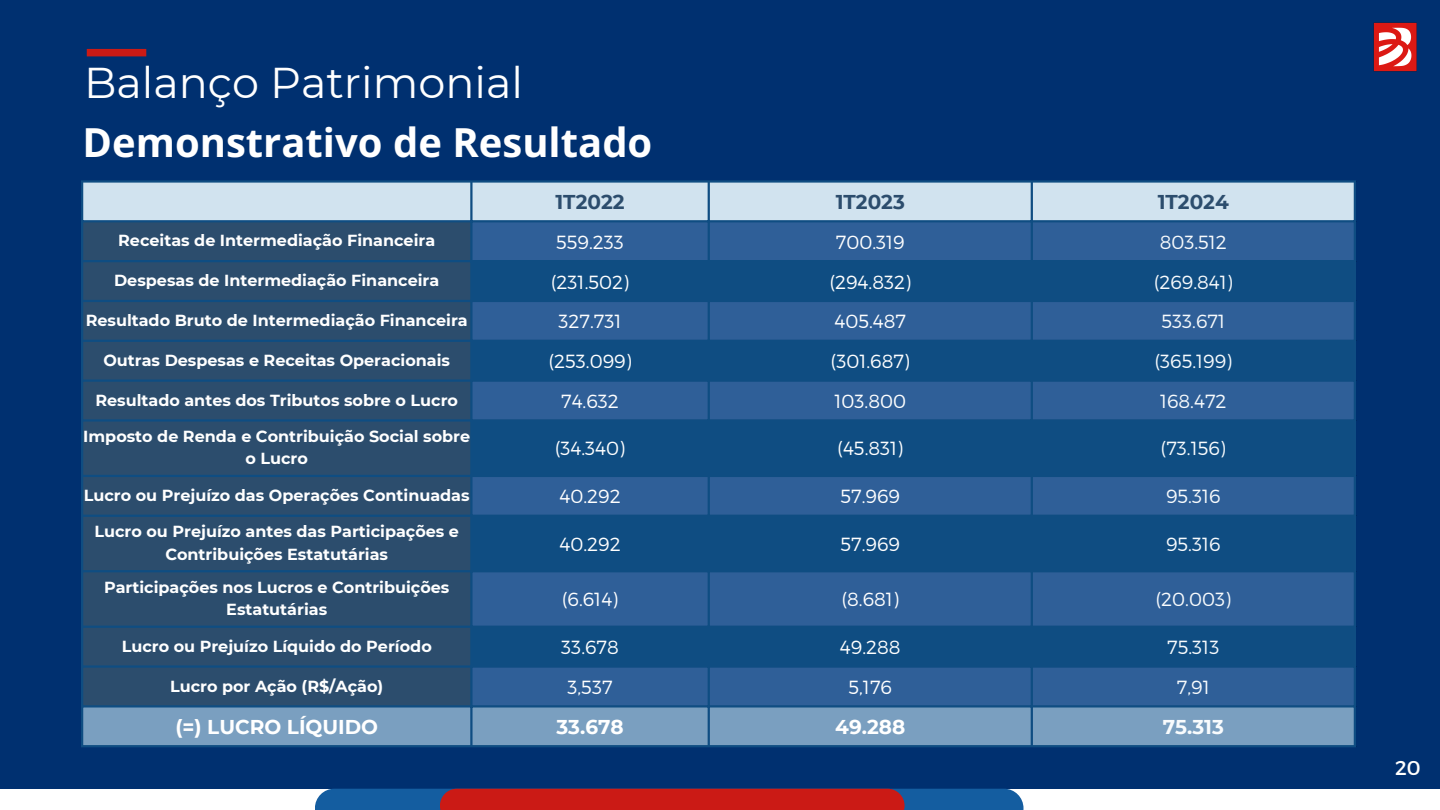
<style>
.page{position:relative;width:1440px;height:810px;background:#003070}
.page>*{position:absolute;margin:0;border:0;box-sizing:border-box;transform-origin:0 0}
.t1{font:43px "Montserrat";color:#fff}
.t2{font:700 40px "Open Sans";color:#fff}
.t3{font:700 20px "Montserrat";color:#fff}
.t4{font:700 20px "Montserrat";color:#2c4d6d}
.t5{font:700 20px "Montserrat";color:#f8fbfd}
.t6{font:20px "Montserrat";color:#fffffe}
.t7{font:300 19px "Montserrat";color:#fff}
.t8{font:300 19px "Montserrat";color:#f8fbfd}
.t9{font:700 16px/22.5px "Montserrat";color:#fff;text-align:center}
</style>
<div class="page">
<div style="left:83px;top:183px;width:1271px;height:37px;background:#d1e3ef"></div>
<div style="left:83px;top:222px;width:387px;height:483px;background:#2c4d6d"></div>
<div style="left:473px;top:222px;width:881px;height:483px;background:#2f5f98"></div>
<svg style="left:473px;top:262px;width:881px;height:403px;background:#1c548b"></svg>
<div style="left:83px;top:708px;width:1271px;height:37px;background:#7a9fc0"></div>
<hr style="left:81px;top:183px;width:2px;height:562px;background:#0f4d82">
<hr style="left:470px;top:183px;width:3px;height:562px;background:#0f4d82">
<hr style="left:708px;top:183px;width:2px;height:562px;background:#0f4d82">
<hr style="left:1031px;top:183px;width:2px;height:562px;background:#0f4d82">
<hr style="left:1354px;top:183px;width:2px;height:562px;background:#0f4d82">
<hr style="left:81px;top:180px;width:1275px;height:3px;background:#0f4d82">
<hr style="left:81px;top:220px;width:1275px;height:2px;background:#0f4d82">
<hr style="left:81px;top:260px;width:1275px;height:2px;background:#0f4d82">
<hr style="left:81px;top:300px;width:1275px;height:2px;background:#0f4d82">
<hr style="left:81px;top:340px;width:1275px;height:2px;background:#0f4d82">
<hr style="left:81px;top:379px;width:1275px;height:3px;background:#0f4d82">
<hr style="left:81px;top:419px;width:1275px;height:3px;background:#0f4d82">
<hr style="left:81px;top:475px;width:1275px;height:2px;background:#0f4d82">
<hr style="left:81px;top:515px;width:1275px;height:2px;background:#0f4d82">
<hr style="left:81px;top:570px;width:1275px;height:2px;background:#0f4d82">
<hr style="left:81px;top:626px;width:1275px;height:2px;background:#0f4d82">
<hr style="left:81px;top:665px;width:1275px;height:3px;background:#0f4d82">
<hr style="left:81px;top:705px;width:1275px;height:3px;background:#0f4d82">
<hr style="left:81px;top:745px;width:1275px;height:2px;background:#0f4d82">
<div style="left:0;top:789px;width:1440px;height:21px;background:#fff"></div>
<div style="left:315px;top:789px;width:709px;height:21px;background:#145da0"></div>
<div style="left:440px;top:789px;width:465px;height:21px;background:#cb1a15"></div>
<div style="left:87px;top:49px;width:59px;height:7px;background:#cb1a15"></div>
<img style="left:1373px;top:22px;width:44px;height:50px">
<p class="t1" style="left:84px;top:57px;width:440px">Balanço Patrimonial</p>
<p class="t2" style="left:82px;top:114px;width:571px">Demonstrativo de Resultado</p>
<p class="t4" style="left:555px;top:189px;width:71px">1T2022</p>
<p class="t4" style="left:836px;top:189px;width:71px">1T2023</p>
<h1 class="t4" style="left:1158px;top:189px;width:73px">1T2024</h1>
<p class="t9" style="left:118px;top:229px;width:319px">Receitas de Intermediação Financeira</p>
<p class="t7" style="left:556px;top:230px;width:69px">559.233</p>
<p class="t7" style="left:836px;top:230px;width:70px">700.319</p>
<p class="t8" style="left:1160px;top:230px;width:69px">803.512</p>
<p class="t9" style="left:114px;top:269px;width:327px">Despesas de Intermediação Financeira</p>
<p class="t7" style="left:551px;top:269px;width:80px">(231.502)</p>
<p class="t7" style="left:829px;top:269px;width:83px">(294.832)</p>
<p class="t8" style="left:1154px;top:269px;width:81px">(269.841)</p>
<p class="t9" style="left:86px;top:309px;width:384px">Resultado Bruto de Intermediação Financeira</p>
<p class="t7" style="left:559px;top:309px;width:64px">327.731</p>
<p class="t7" style="left:834px;top:309px;width:73px">405.487</p>
<p class="t8" style="left:1162px;top:309px;width:65px">533.671</p>
<p class="t9" style="left:103px;top:349px;width:348px">Outras Despesas e Receitas Operacionais</p>
<p class="t7" style="left:548px;top:349px;width:85px">(253.099)</p>
<p class="t7" style="left:831px;top:349px;width:81px">(301.687)</p>
<p class="t8" style="left:1154px;top:349px;width:79px">(365.199)</p>
<p class="t9" style="left:95px;top:389px;width:364px">Resultado antes dos Tributos sobre o Lucro</p>
<p class="t7" style="left:561px;top:389px;width:59px">74.632</p>
<p class="t7" style="left:835px;top:389px;width:73px">103.800</p>
<p class="t8" style="left:1160px;top:389px;width:68px">168.472</p>
<p class="t9" style="left:83px;top:425px;width:388px">Imposto de Renda e Contribuição Social sobre o Lucro</p>
<p class="t7" style="left:555px;top:436px;width:72px">(34.340)</p>
<p class="t7" style="left:837px;top:436px;width:68px">(45.831)</p>
<p class="t8" style="left:1161px;top:436px;width:67px">(73.156)</p>
<p class="t9" style="left:84px;top:484px;width:387px">Lucro ou Prejuízo das Operações Continuadas</p>
<p class="t7" style="left:559px;top:484px;width:63px">40.292</p>
<p class="t7" style="left:841px;top:484px;width:61px">57.969</p>
<p class="t8" style="left:1166px;top:484px;width:56px">95.316</p>
<p class="t9" style="left:94px;top:520px;width:366px">Lucro ou Prejuízo antes das Participações e<br>Contribuições Estatutárias</p>
<p class="t7" style="left:559px;top:532px;width:63px">40.292</p>
<p class="t7" style="left:841px;top:532px;width:61px">57.969</p>
<p class="t8" style="left:1166px;top:532px;width:56px">95.316</p>
<p class="t9" style="left:104px;top:576px;width:347px">Participações nos Lucros e Contribuições<br>Estatutárias</p>
<p class="t7" style="left:562px;top:587px;width:58px">(6.614)</p>
<p class="t7" style="left:842px;top:587px;width:59px">(8.681)</p>
<p class="t8" style="left:1156px;top:587px;width:77px">(20.003)</p>
<p class="t9" style="left:122px;top:635px;width:312px">Lucro ou Prejuízo Líquido do Período</p>
<p class="t7" style="left:561px;top:635px;width:59px">33.678</p>
<p class="t7" style="left:840px;top:635px;width:62px">49.288</p>
<p class="t8" style="left:1167px;top:635px;width:54px">75.313</p>
<p class="t9" style="left:170px;top:675px;width:215px">Lucro por Ação (R$/Ação)</p>
<p class="t7" style="left:568px;top:675px;width:47px">3,537</p>
<p class="t7" style="left:849px;top:675px;width:45px">5,176</p>
<p class="t8" style="left:1177px;top:675px;width:34px">7,91</p>
<p class="t3" style="left:175px;top:714px;width:204px">(=) LUCRO LÍQUIDO</p>
<p class="t3" style="left:556px;top:714px;width:69px">33.678</p>
<p class="t3" style="left:835px;top:714px;width:71px">49.288</p>
<p class="t5" style="left:1163px;top:714px;width:63px">75.313</p>
<p class="t6" style="left:1395px;top:755px;width:27px">20</p>
</div>
